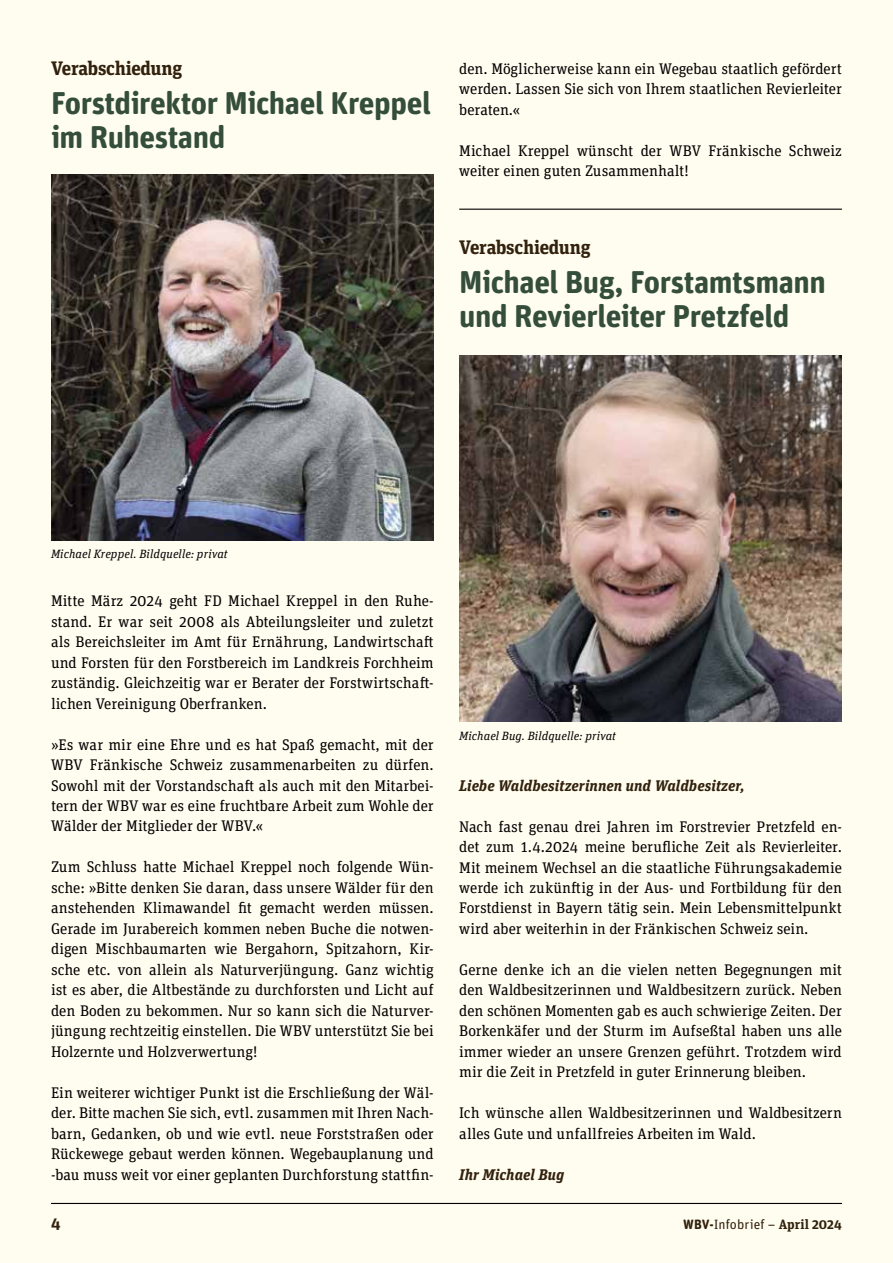
<style>
.page{position:relative;width:893px;height:1263px;background:#fffdf0}
.page>*{position:absolute;margin:0;border:0;box-sizing:border-box;transform-origin:0 0}
.t1{font:700 31.5px/34.5px "Unit Rounded Pro";letter-spacing:-.015em;color:#344e3b}
.t2{font:700 19.5px "Unit Slab OT";letter-spacing:-.015em;color:#32210c}
.t3{font:700 16.5px "Unit Slab OT";color:#32210c}
.t4{font:15.3px/20.5px "Unit Slab OT";color:#000;text-align:justify}
.t5{font:italic 700 15.3px "Unit Slab OT";letter-spacing:.005em;color:#32210c}
.t6{font:13.5px "Unit Rounded Pro";letter-spacing:.005em;color:#32210c}
.t7{font:italic 12px "Unit Slab OT";letter-spacing:.01em;color:#000}
.s1{font-weight:700}
.s2{font-family:"Unit Slab OT";font-weight:700}
</style>
<div class="page">
<hr style="left:51px;top:1203px;width:791px;height:1px;background:#000">
<hr style="left:459px;top:209px;width:383px;height:1px;background:#000">
<img style="left:51px;top:174px;width:383px;height:366px">
<img style="left:459px;top:356px;width:383px;height:366px">
<p class="t2" style="left:51px;top:56px;width:133px">Verabschiedung</p>
<h1 class="t1" style="left:51px;top:85px;width:382px">Forstdirektor Michael Kreppel im Ruhestand</h1>
<p class="t4" style="left:459px;top:58px;width:384px">den. Möglicherweise kann ein Wegebau staatlich gefördert werden. Lassen Sie sich von Ihrem staatlichen Revierleiter beraten.«</p>
<p class="t4" style="left:459px;top:140px;width:384px">Michael Kreppel wünscht der WBV Fränkische Schweiz weiter einen guten Zusammenhalt!</p>
<p class="t2" style="left:459px;top:235px;width:133px">Verabschiedung</p>
<h1 class="t1" style="left:459px;top:264px;width:368px">Michael Bug, Forstamtsmann und Revierleiter Pretzfeld</h1>
<p class="t7" style="left:51px;top:546px;width:178px">Michael Kreppel. Bildquelle: privat</p>
<p class="t4" style="left:51px;top:590px;width:384px">Mitte März 2024 geht FD Michael Kreppel in den Ruhe&shy;stand. Er war seit 2008 als Abteilungsleiter und zuletzt als Bereichsleiter im Amt für Ernährung, Landwirtschaft und Forsten für den Forstbereich im Landkreis Forchheim zuständig. Gleichzeitig war er Berater der Forstwirtschaft&shy;lichen Vereinigung Oberfranken.</p>
<p class="t4" style="left:51px;top:734px;width:384px">»Es war mir eine Ehre und es hat Spaß gemacht, mit der WBV Fränkische Schweiz zusammenarbeiten zu dürfen.<br>Sowohl mit der Vorstandschaft als auch mit den Mitarbei&shy;tern der WBV war es eine fruchtbare Arbeit zum Wohle der Wälder der Mitglieder der WBV.«</p>
<p class="t4" style="left:51px;top:857px;width:384px">Zum Schluss hatte Michael Kreppel noch folgende Wün&shy;sche: »Bitte denken Sie daran, dass unsere Wälder für den anstehenden Klimawandel fit gemacht werden müssen.<br>Gerade im Jurabereich kommen neben Buche die notwen&shy;digen Mischbaumarten wie Bergahorn, Spitzahorn, Kir&shy;sche etc. von allein als Naturverjüngung. Ganz wichtig ist es aber, die Altbestände zu durchforsten und Licht auf den Boden zu bekommen. Nur so kann sich die Naturver&shy;jüngung rechtzeitig einstellen. Die WBV unterstützt Sie bei Holzernte und Holzverwertung!</p>
<p class="t4" style="left:51px;top:1082px;width:384px">Ein weiterer wichtiger Punkt ist die Erschließung der Wäl&shy;der. Bitte machen Sie sich, evtl. zusammen mit Ihren Nach&shy;barn, Gedanken, ob und wie evtl. neue Forststraßen oder Rückewege gebaut werden können. Wegebauplanung und -bau muss weit vor einer geplanten Durchforstung stattfin-</p>
<p class="t7" style="left:459px;top:728px;width:158px">Michael Bug. Bildquelle: privat</p>
<p class="t5" style="left:459px;top:775px;width:287px">Liebe Waldbesitzerinnen und Waldbesitzer,</p>
<p class="t4" style="left:459px;top:816px;width:384px">Nach fast genau drei Jahren im Forstrevier Pretzfeld en&shy;det zum 1.4.2024 meine berufliche Zeit als Revierleiter.<br>Mit meinem Wechsel an die staatliche Führungsakademie werde ich zukünftig in der Aus- und Fortbildung für den Forstdienst in Bayern tätig sein. Mein Lebensmittelpunkt wird aber weiterhin in der Fränkischen Schweiz sein.</p>
<p class="t4" style="left:459px;top:959px;width:384px">Gerne denke ich an die vielen netten Begegnungen mit den Waldbesitzerinnen und Waldbesitzern zurück. Neben den schönen Momenten gab es auch schwierige Zeiten. Der Borkenkäfer und der Sturm im Aufseßtal haben uns alle immer wieder an unsere Grenzen geführt. Trotzdem wird mir die Zeit in Pretzfeld in guter Erinnerung bleiben.</p>
<p class="t4" style="left:459px;top:1102px;width:384px">Ich wünsche allen Waldbesitzerinnen und Waldbesitzern alles Gute und unfallfreies Arbeiten im Wald.</p>
<p class="t5" style="left:459px;top:1164px;width:106px">Ihr Michael Bug</p>
<p class="t3" style="left:51px;top:1212px;width:11px">4</p>
<p class="t6" style="left:683px;top:1216px;width:160px"><span class="s1">WBV-</span>Infobrief – <span class="s2">April 2024</span></p>
</div>
